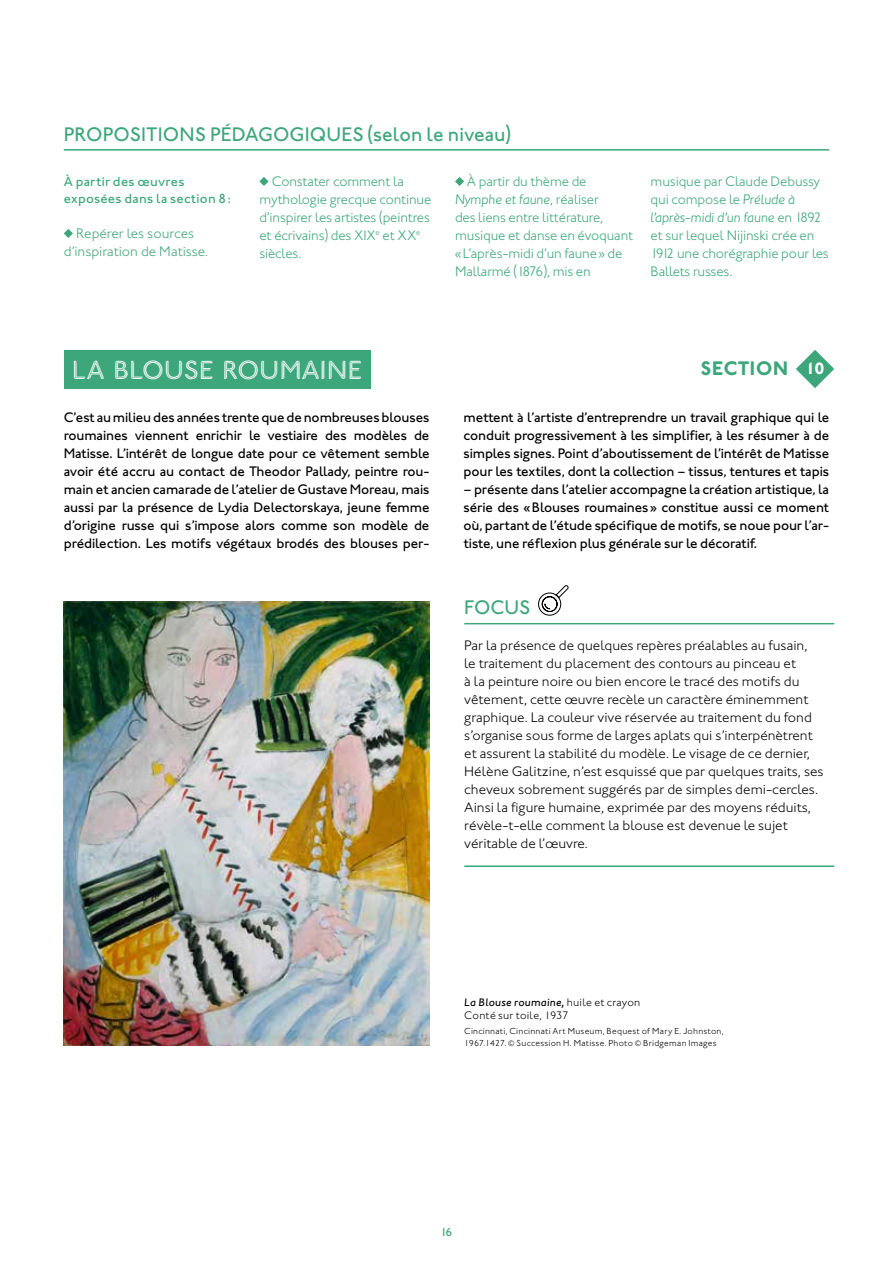
<style>
.page{position:relative;width:893px;height:1263px;background:#fff}
.page>*{position:absolute;margin:0;border:0;box-sizing:border-box;transform-origin:0 0}
.t1{font:27px "Johnston ITC MBAL Medium";letter-spacing:.005em;color:#fff}
.t2{font:500 20.25px "Johnston ITC";letter-spacing:.005em;color:#3da67b}
.t3{font:700 20.25px "Johnston ITC";letter-spacing:.01em;color:#3da67b}
.t4{font:500 14.25px/18px "Johnston ITC";letter-spacing:-.01em;color:#000;text-align:justify}
.t5{font:300 14.25px/18px "Johnston ITC";color:#000}
.t6{font:300 14.25px/18px "Johnston ITC";letter-spacing:-.01em;color:#3da67b}
.t7{font:italic 300 14.25px "Johnston ITC Pro";letter-spacing:-.01em;color:#3da67b}
.t8{font:500 13.5px/17.2px "Johnston ITC";letter-spacing:.015em;color:#3da67b}
.t9{font:500 12px "Johnston ITC";color:#3da67b}
.t10{font:italic 500 11.25px "Johnston ITC Pro";letter-spacing:.025em;color:#000}
.t11{font:300 11.25px "Johnston ITC";letter-spacing:.015em;color:#000}
.t12{font:300 9px/12px "Johnston ITC";letter-spacing:.03em;color:#000}
.s1{font-family:"Johnston ITC";font-style:normal}
.s2{font-family:"Johnston ITC Pro";font-style:italic}
.s3{font-size:16.95px;color:#fff}
.s4{font-family:"Johnston ITC";font-weight:300;font-style:normal}
</style>
<div class="page">
<svg style="left:64px;top:229px;width:9px;height:9px"></svg>
<svg style="left:259px;top:177px;width:10px;height:9px"></svg>
<svg style="left:455px;top:177px;width:9px;height:9px"></svg>
<hr style="left:64px;top:149px;width:765px;height:2px;background:#3da67b">
<div style="left:64px;top:350px;width:307px;height:39px;background:#3da67b"></div>
<svg style="left:796px;top:350px;width:38px;height:38px"></svg>
<img style="left:64px;top:601px;width:365px;height:444px">
<hr style="left:464px;top:623px;width:370px;height:1px;background:#3da67b">
<hr style="left:464px;top:865px;width:370px;height:2px;background:#3da67b">
<svg style="left:538px;top:585px;width:31px;height:31px"></svg>
<h2 class="t2" style="left:64px;top:122px;width:449px">PROPOSITIONS PÉDAGOGIQUES (selon le niveau)</h2>
<p class="t8" style="left:64px;top:172px;width:169px">À partir des œuvres exposées dans la section 8:</p>
<p class="t6" style="left:64px;top:224px;width:146px;text-align:center">Repérer les sources d’inspiration de Matisse.</p>
<p class="t6" style="left:259px;top:172px;width:173px;text-indent:12px">Constater comment la mythologie grecque continue d’inspirer les artistes (peintres et écrivains) des XIX<sup>e</sup> et XX<sup>e </sup>siècles.</p>
<p class="t6" style="left:467px;top:172px;width:121px">À partir du thème de</p>
<p class="t7" style="left:455px;top:191px;width:145px">Nymphe et faune<span class="s1">, réaliser</span></p>
<p class="t6" style="left:455px;top:208px;width:180px">des liens entre littérature, musique et danse en évoquant «L’après-midi d’un faune» de<br>Mallarmé (1876), mis en</p>
<p class="t6" style="left:651px;top:172px;width:171px">musique par Claude Debussy qui compose le <span class="s2">Prélude à</span></p>
<p class="t7" style="left:651px;top:209px;width:173px">l’après-midi d’un faune <span class="s1">en 1892</span></p>
<p class="t6" style="left:651px;top:226px;width:180px">et sur lequel Nijinski crée en<br>1912 une chorégraphie pour les<br>Ballets russes.</p>
<h1 class="t1" style="left:72px;top:355px;width:291px">LA BLOUSE ROUMAINE</h1>
<h2 class="t3" style="left:701px;top:356px;width:126px">SECTION <span class="s3">10</span></h2>
<p class="t4" style="left:64px;top:408px;width:367px">C’est au milieu des années trente que de nombreuses blouses roumaines viennent enrichir le vestiaire des modèles de Matisse. L’intérêt de longue date pour ce vêtement semble avoir été accru au contact de Theodor Pallady, peintre rou&shy;main et ancien camarade de l’atelier de Gustave Moreau, mais aussi par la présence de Lydia Delectorskaya, jeune femme d’origine russe qui s’impose alors comme son modèle de prédilection. Les motifs végétaux brodés des blouses per-</p>
<p class="t4" style="left:463px;top:408px;width:367px">mettent à l’artiste d’entreprendre un travail graphique qui le conduit progressivement à les simplifier, à les résumer à de simples signes. Point d’aboutissement de l’intérêt de Matisse pour les textiles, dont la collection – tissus, tentures et tapis</p>
<p class="t4" style="left:463px;top:480px;width:367px">– présente dans l’atelier accompagne la création artistique, la série des «Blouses roumaines» constitue aussi ce moment où, partant de l’étude spécifique de motifs, se noue pour l’ar&shy;tiste, une réflexion plus générale sur le décoratif.</p>
<h2 class="t2" style="left:464px;top:596px;width:68px">FOCUS</h2>
<p class="t5" style="left:464px;top:637px;width:361px">Par la présence de quelques repères préalables au fusain,<br>le traitement du placement des contours au pinceau et<br>à la peinture noire ou bien encore le tracé des motifs du vêtement, cette œuvre recèle un caractère éminemment graphique. La couleur vive réservée au traitement du fond s’organise sous forme de larges aplats qui s’interpénètrent et assurent la stabilité du modèle. Le visage de ce dernier, Hélène Galitzine, n’est esquissé que par quelques traits, ses cheveux sobrement suggérés par de simples demi-cercles.<br>Ainsi la figure humaine, exprimée par des moyens réduits, révèle-t-elle comment la blouse est devenue le sujet véritable de l’œuvre.</p>
<p class="t10" style="left:464px;top:995px;width:178px">La Blouse roumaine, <span class="s4">huile et crayon</span></p>
<p class="t11" style="left:464px;top:1009px;width:106px">Conté sur toile, 1937</p>
<p class="t12" style="left:464px;top:1025px;width:261px">Cincinnati, Cincinnati Art Museum, Bequest of Mary E. Johnston,<br>1967.1427. © Succession H. Matisse. Photo © Bridgeman Images</p>
<p class="t9" style="left:441px;top:1224px;width:13px">16</p>
</div>
